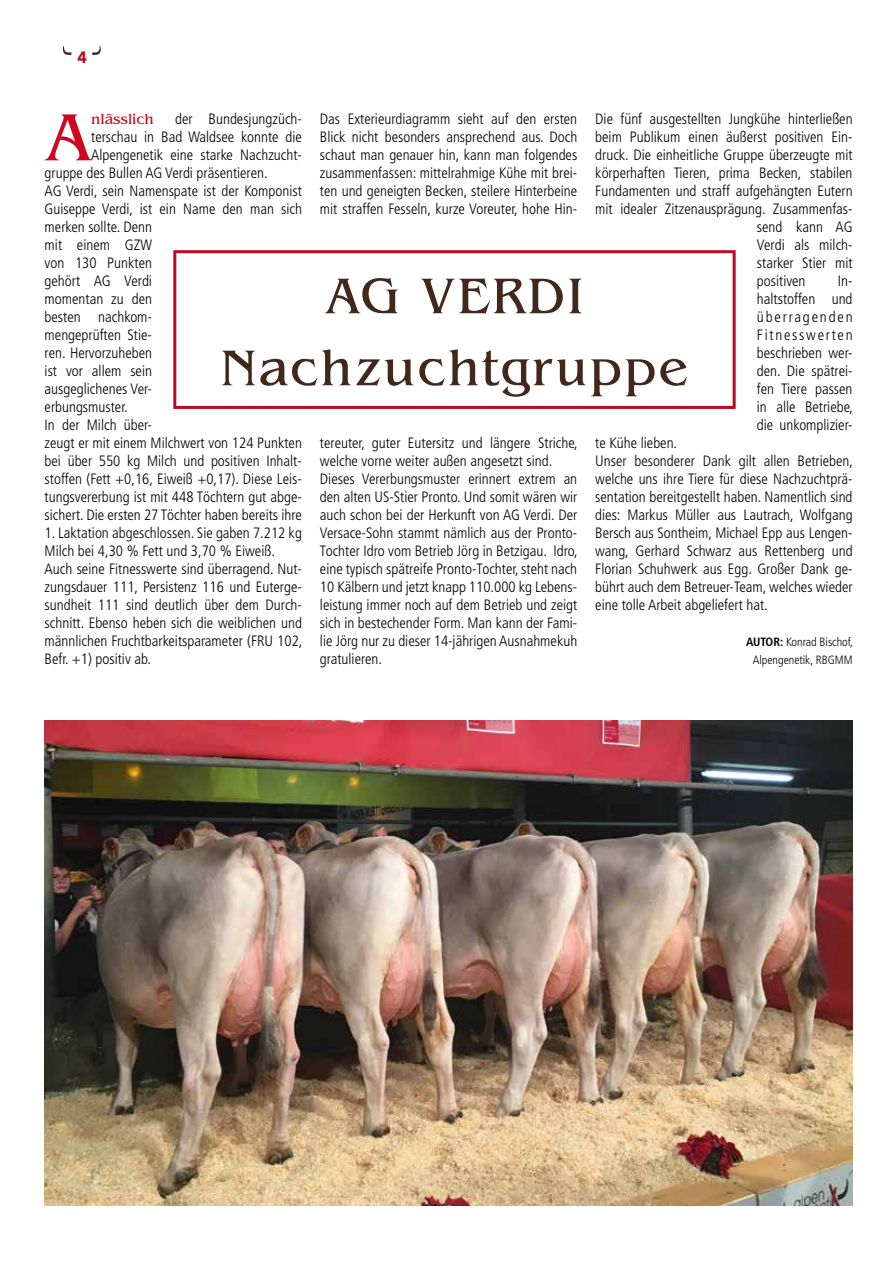
<style>
.page{position:relative;width:893px;height:1263px;background:#fff}
.page>*{position:absolute;margin:0;border:0;box-sizing:border-box;transform-origin:0 0}
.t1{font:69.75px "Benguiat";color:#cd071e}
.t2{font:52.5px/72px "Benguiat";letter-spacing:.035em;color:#41281b;text-align:center}
.t3{font:700 16.5px "Avenir Next";color:#bd0a22;scale:.9 1}
.t4{font:300 condensed 15px/18px "Frutiger";color:#000}
.t5{font:15px "Benguiat";color:#cd071e}
.t6{font:300 condensed 12px/18px "Frutiger";color:#000;text-align:center}
.s1{font-weight:700}
</style>
<div class="page">
<div style="left:173px;top:250px;width:563px;height:159px;border:3px solid #bd0a22"></div>
<svg style="left:63px;top:45px;width:8px;height:10px"></svg>
<svg style="left:92px;top:45px;width:9px;height:10px"></svg>
<img style="left:45px;top:720px;width:808px;height:485px">
<p class="t3" style="left:77px;top:43px;width:12px">4</p>
<p class="t4" style="left:320px;top:110px;width:259px;text-align:justify">Das Exterieurdiagramm sieht auf den ersten Blick nicht besonders ansprechend aus. Doch schaut man genauer hin, kann man folgendes zusammenfassen: mittelrahmige Kühe mit brei&shy;ten und geneigten Becken, steilere Hinterbeine mit straffen Fesseln, kurze Voreuter, hohe Hin-</p>
<p class="t4" style="left:595px;top:110px;width:259px">Die fünf ausgestellten Jungkühe hinterließen</p>
<p class="t4" style="left:595px;top:128px;width:259px">beim Publikum einen äußerst positiven Ein-</p>
<p class="t4" style="left:595px;top:146px;width:259px">druck. Die einheitliche Gruppe überzeugte mit</p>
<p class="t4" style="left:595px;top:164px;width:259px">körperhaften Tieren, prima Becken, stabilen</p>
<p class="t4" style="left:595px;top:182px;width:259px">Fundamenten und straff aufgehängten Eutern</p>
<p class="t4" style="left:595px;top:200px;width:259px">mit idealer Zitzenausprägung. Zusammenfas-</p>
<p class="t4" style="left:757px;top:218px;width:97px">send kann AG</p>
<p class="t4" style="left:757px;top:236px;width:97px">Verdi als milch-</p>
<p class="t4" style="left:757px;top:254px;width:97px">starker Stier mit</p>
<p class="t4" style="left:757px;top:272px;width:50px">positiven</p>
<h1 class="t1" style="left:45px;top:99px;width:48px">A</h1>
<p class="t5" style="left:91px;top:111px;width:64px">nlässlich</p>
<p class="t4" style="left:175px;top:110px;width:128px">der Bundesjungzüch-</p>
<p class="t4" style="left:91px;top:128px;width:212px">terschau in Bad Waldsee konnte die</p>
<p class="t4" style="left:91px;top:146px;width:212px">Alpengenetik eine starke Nachzucht-</p>
<p class="t4" style="left:45px;top:164px;width:225px">gruppe des Bullen AG Verdi präsentieren.</p>
<p class="t4" style="left:45px;top:182px;width:259px">AG Verdi, sein Namenspate ist der Komponist</p>
<p class="t4" style="left:45px;top:200px;width:259px">Guiseppe Verdi, ist ein Name den man sich</p>
<p class="t4" style="left:45px;top:218px;width:109px">merken sollte. Denn</p>
<p class="t4" style="left:45px;top:236px;width:109px">mit einem GZW</p>
<p class="t4" style="left:45px;top:254px;width:109px">von 130 Punkten</p>
<p class="t4" style="left:45px;top:272px;width:109px">gehört AG Verdi</p>
<p class="t4" style="left:45px;top:290px;width:109px">momentan zu den</p>
<p class="t4" style="left:45px;top:308px;width:109px">besten nachkom-</p>
<p class="t4" style="left:45px;top:326px;width:109px">mengeprüften Stie-</p>
<p class="t4" style="left:45px;top:344px;width:109px">ren. Hervorzuheben</p>
<p class="t4" style="left:45px;top:362px;width:109px">ist vor allem sein</p>
<p class="t4" style="left:45px;top:380px;width:109px">ausgeglichenes Ver-</p>
<p class="t4" style="left:45px;top:398px;width:85px">erbungsmuster.</p>
<p class="t4" style="left:45px;top:416px;width:109px">In der Milch über-</p>
<p class="t4" style="left:45px;top:434px;width:259px">zeugt er mit einem Milchwert von 124 Punkten</p>
<p class="t4" style="left:45px;top:452px;width:259px">bei über 550 kg Milch und positiven Inhalt-</p>
<p class="t4" style="left:45px;top:470px;width:259px">stoffen (Fett +0,16, Eiweiß +0,17). Diese Leis-</p>
<p class="t4" style="left:45px;top:488px;width:259px">tungsvererbung ist mit 448 Töchtern gut abge-</p>
<p class="t4" style="left:45px;top:506px;width:259px">sichert. Die ersten 27 Töchter haben bereits ihre</p>
<p class="t4" style="left:45px;top:524px;width:259px">1. Laktation abgeschlossen. Sie gaben 7.212 kg Milch bei 4,30 % Fett und 3,70 % Eiweiß.<br>Auch seine Fitnesswerte sind überragend. Nut&shy;zungsdauer 111, Persistenz 116 und Euterge&shy;sundheit 111 sind deutlich über dem Durch&shy;schnitt. Ebenso heben sich die weiblichen und männlichen Fruchtbarkeitsparameter (FRU 102, Befr. +1) positiv ab.</p>
<p class="t4" style="left:757px;top:272px;width:98px;text-align:justify;text-indent:81px">In&shy;haltstoffen und überragenden Fitnesswerten beschrieben wer&shy;den. Die spätrei&shy;fen Tiere passen in alle Betriebe, die unkomplizier-</p>
<p class="t4" style="left:595px;top:434px;width:259px">te Kühe lieben.<br>Unser besonderer Dank gilt allen Betrieben, welche uns ihre Tiere für diese Nachzuchtprä&shy;sentation bereitgestellt haben. Namentlich sind dies: Markus Müller aus Lautrach, Wolfgang Bersch aus Sontheim, Michael Epp aus Lengen&shy;wang, Gerhard Schwarz aus Rettenberg und Florian Schuhwerk aus Egg. Großer Dank ge&shy;bührt auch dem Betreuer-Team, welches wieder eine tolle Arbeit abgeliefert hat.</p>
<p class="t6" style="left:746px;top:633px;width:108px"><span class="s1">AUTOR:</span> Konrad Bischof,<br>Alpengenetik, RBGMM</p>
<h2 class="t2" style="left:220px;top:261px;width:470px">AG VERDI<br>Nachzuchtgruppe</h2>
<p class="t4" style="left:320px;top:434px;width:259px">tereuter, guter Eutersitz und längere Striche, welche vorne weiter außen angesetzt sind.<br>Dieses Vererbungsmuster erinnert extrem an den alten US-Stier Pronto. Und somit wären wir auch schon bei der Herkunft von AG Verdi. Der Versace-Sohn stammt nämlich aus der Pronto-Tochter Idro vom Betrieb Jörg in Betzigau. Idro, eine typisch spätreife Pronto-Tochter, steht nach 10 Kälbern und jetzt knapp 110.000 kg Lebens&shy;leistung immer noch auf dem Betrieb und zeigt sich in bestechender Form. Man kann der Fami&shy;lie Jörg nur zu dieser 14-jährigen Ausnahmekuh gratulieren.</p>
</div>
